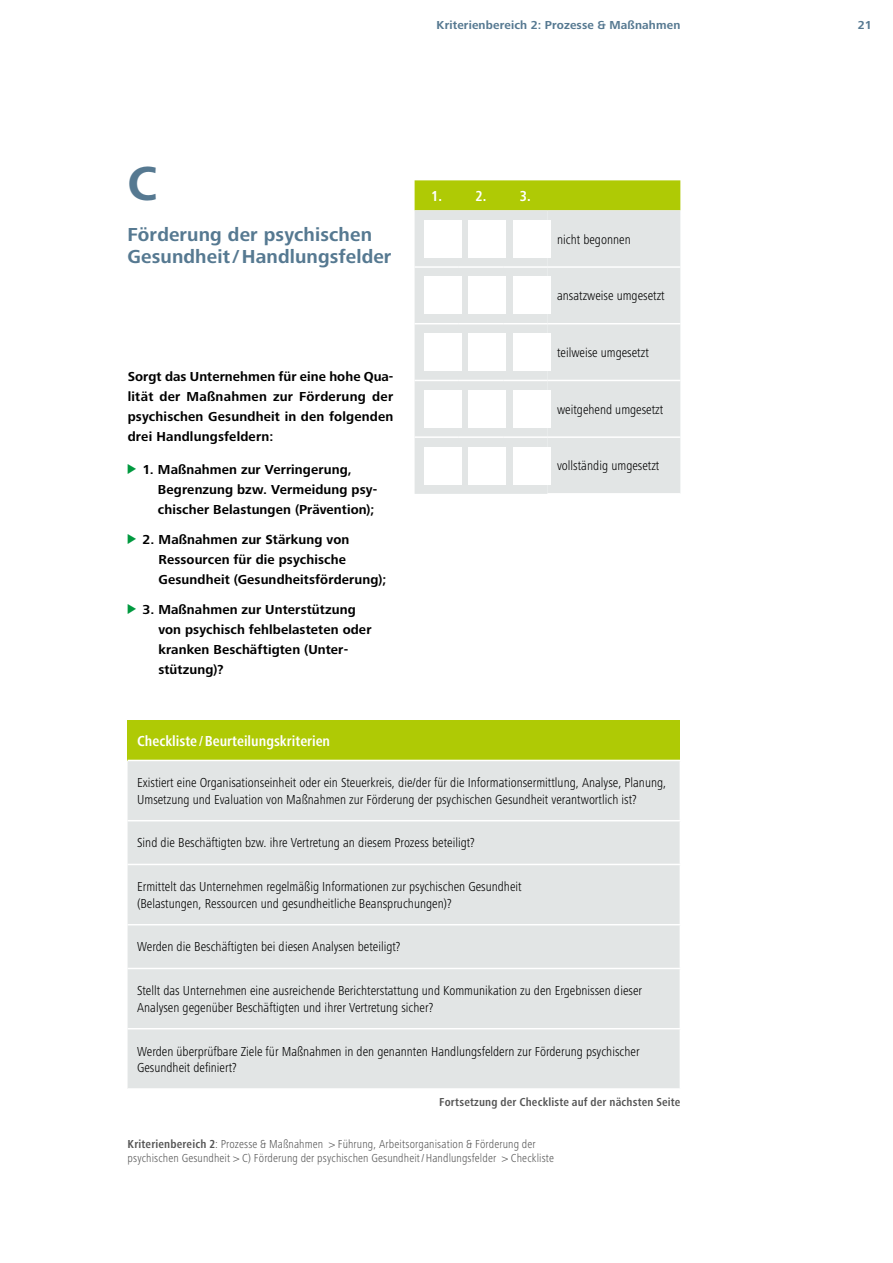
<style>
.page{position:relative;width:893px;height:1263px;background:#fff}
.page>*{position:absolute;margin:0;border:0;box-sizing:border-box;transform-origin:0 0}
.t1{font:700 49.5px "Frutiger Next Pro";color:#567991}
.t2{font:700 19.5px/22.5px "Frutiger Next Pro";letter-spacing:.005em;color:#567991}
.t3{font:700 condensed 15px "Frutiger Next Pro";color:#fff}
.t4{font:300 condensed 13.5px/16.5px "Frutiger Next Pro";color:#000}
.t5{font:700 13.5px/20.1px "Frutiger Next Pro";letter-spacing:.01em;color:#000}
.t6{font:300 condensed 12px/13.5px "Frutiger Next Pro";letter-spacing:.01em;color:#565656}
.t7{font:700 condensed 12px "Frutiger Next Pro";letter-spacing:.015em;color:#565656}
.t8{font:700 12px "Frutiger Next Pro";letter-spacing:.01em;color:#567991}
.s1{font-family:"INQA Triangel";font-weight:400;font-size:12.45px;color:#00993f}
.s2{font-weight:700}
</style>
<div class="page">
<div style="left:128px;top:720px;width:552px;height:40px;background:#afca05"></div>
<div style="left:128px;top:761px;width:552px;height:327px;background:#e2e5e5"></div>
<hr style="left:128px;top:820px;width:553px;height:1px;background:#fff">
<hr style="left:128px;top:864px;width:553px;height:1px;background:#fff">
<hr style="left:128px;top:924px;width:553px;height:1px;background:#fff">
<hr style="left:128px;top:968px;width:553px;height:1px;background:#fff">
<hr style="left:128px;top:1028px;width:553px;height:1px;background:#fff">
<svg style="left:415px;top:180px;width:265px;height:314px;background:#dbe1c8"></svg>
<hr style="left:547px;top:493px;width:133px;height:2px;background:#fff">
<hr style="left:415px;top:436px;width:44px;height:2px;background:#fff">
<hr style="left:459px;top:436px;width:44px;height:2px;background:#fff">
<hr style="left:503px;top:436px;width:44px;height:2px;background:#fff">
<hr style="left:547px;top:436px;width:133px;height:2px;background:#fff">
<hr style="left:415px;top:266px;width:44px;height:2px;background:#fff">
<hr style="left:459px;top:266px;width:44px;height:2px;background:#fff">
<hr style="left:503px;top:266px;width:44px;height:2px;background:#fff">
<hr style="left:547px;top:266px;width:133px;height:2px;background:#fff">
<hr style="left:415px;top:323px;width:44px;height:1px;background:#fff">
<hr style="left:459px;top:323px;width:44px;height:1px;background:#fff">
<hr style="left:503px;top:323px;width:44px;height:1px;background:#fff">
<hr style="left:547px;top:323px;width:133px;height:1px;background:#fff">
<hr style="left:415px;top:380px;width:44px;height:1px;background:#fff">
<hr style="left:459px;top:380px;width:44px;height:1px;background:#fff">
<hr style="left:503px;top:380px;width:44px;height:1px;background:#fff">
<hr style="left:547px;top:380px;width:133px;height:1px;background:#fff">
<div style="left:424px;top:220px;width:38px;height:37px;background:#fff"></div>
<div style="left:468px;top:220px;width:38px;height:37px;background:#fff"></div>
<div style="left:513px;top:220px;width:37px;height:37px;background:#fff"></div>
<div style="left:424px;top:277px;width:38px;height:37px;background:#fff"></div>
<div style="left:468px;top:277px;width:38px;height:37px;background:#fff"></div>
<div style="left:513px;top:277px;width:37px;height:37px;background:#fff"></div>
<div style="left:424px;top:333px;width:38px;height:38px;background:#fff"></div>
<div style="left:468px;top:333px;width:38px;height:38px;background:#fff"></div>
<div style="left:513px;top:333px;width:37px;height:38px;background:#fff"></div>
<div style="left:424px;top:390px;width:38px;height:38px;background:#fff"></div>
<div style="left:468px;top:390px;width:38px;height:38px;background:#fff"></div>
<div style="left:513px;top:390px;width:37px;height:38px;background:#fff"></div>
<div style="left:424px;top:447px;width:38px;height:37px;background:#fff"></div>
<div style="left:468px;top:447px;width:38px;height:37px;background:#fff"></div>
<div style="left:513px;top:447px;width:37px;height:37px;background:#fff"></div>
<p class="t8" style="left:436px;top:20px;width:245px">Kriterienbereich 2: Prozesse &amp; Maßnahmen</p>
<p class="t8" style="left:858px;top:20px;width:15px">21</p>
<h1 class="t1" style="left:127px;top:164px;width:31px">C</h1>
<h2 class="t2" style="left:127px;top:224px;width:265px">Förderung der psychischen<br>Gesundheit / Handlungsfelder</h2>
<p class="t5" style="left:128px;top:367px;width:267px;text-align:justify">Sorgt das Unternehmen für eine hohe Qua&shy;lität der Maßnahmen zur Förderung der psychischen Gesundheit in den folgenden drei Handlungsfeldern:</p>
<p class="t5" style="left:158px;top:460px;width:221px;text-indent:-30px"><span class="s1">&gt;</span> 1. Maßnahmen zur Verringerung,<br>Begrenzung bzw. Vermeidung psy - chischer Belastungen (Prävention);</p>
<p class="t5" style="left:159px;top:530px;width:229px;text-indent:-31px"><span class="s1">&gt;</span> 2. Maßnahmen zur Stärkung von<br>Ressourcen für die psychische<br>Gesundheit (Gesundheitsförderung);</p>
<p class="t5" style="left:158px;top:601px;width:215px;text-indent:-31px"><span class="s1">&gt;</span> 3. Maßnahmen zur Unterstützung von psychisch fehlbelasteten oder kranken Beschäftigten (Unter&shy;stützung)?</p>
<p class="t3" style="left:431px;top:190px;width:57px">1. 2.</p>
<p class="t3" style="left:520px;top:190px;width:12px">3.</p>
<p class="t4" style="left:557px;top:231px;width:75px">nicht begonnen</p>
<p class="t4" style="left:557px;top:288px;width:109px">ansatzweise umgesetzt</p>
<p class="t4" style="left:557px;top:345px;width:93px">teilweise umgesetzt</p>
<p class="t4" style="left:557px;top:401px;width:108px">weitgehend umgesetzt</p>
<p class="t4" style="left:557px;top:458px;width:104px">vollständig umgesetzt</p>
<p class="t3" style="left:137px;top:735px;width:195px">Checkliste / Beurteilungskriterien</p>
<p class="t4" style="left:137px;top:775px;width:531px">Existiert eine Organisationseinheit oder ein Steuerkreis, die/der für die Informationsermittlung, Analyse, Planung,<br>Umsetzung und Evaluation von Maßnahmen zur Förderung der psychischen Gesundheit verantwortlich ist?</p>
<p class="t4" style="left:137px;top:835px;width:339px">Sind die Beschäftigten bzw. ihre Vertretung an diesem Prozess beteiligt?</p>
<p class="t4" style="left:137px;top:879px;width:386px">Ermittelt das Unternehmen regelmäßig Informationen zur psychischen Gesundheit (Belastungen, Ressourcen und gesundheitliche Beanspruchungen)?</p>
<p class="t4" style="left:137px;top:939px;width:265px">Werden die Beschäftigten bei diesen Analysen beteiligt?</p>
<p class="t4" style="left:137px;top:983px;width:506px">Stellt das Unternehmen eine ausreichende Berichterstattung und Kommunikation zu den Ergebnissen dieser<br>Analysen gegenüber Beschäftigten und ihrer Vertretung sicher?</p>
<p class="t4" style="left:137px;top:1043px;width:504px">Werden überprüfbare Ziele für Maßnahmen in den genannten Handlungsfeldern zur Förderung psychischer<br>Gesundheit definiert?</p>
<p class="t7" style="left:439px;top:1097px;width:243px">Fortsetzung der Checkliste auf der nächsten Seite</p>
<p class="t6" style="left:128px;top:1138px;width:428px"><span class="s2">Kriterienbereich 2</span>: Prozesse &amp; Maßnahmen &gt; Führung, Arbeitsorganisation &amp; Förderung der psychischen Gesundheit &gt; C) Förderung der psychischen Gesundheit / Handlungsfelder &gt; Checkliste</p>
</div>
